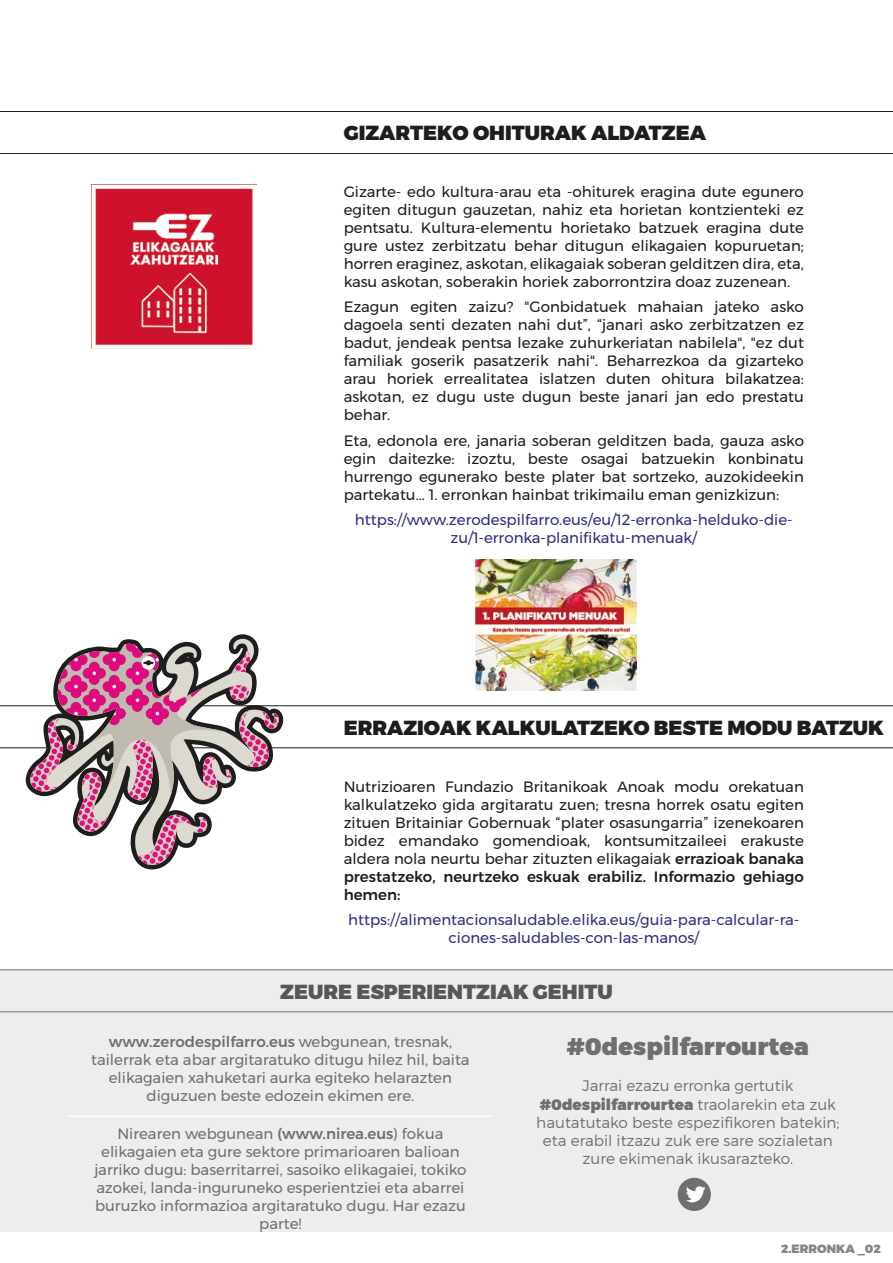
<style>
.page{position:relative;width:893px;height:1263px;background:#fff}
.page>*{position:absolute;margin:0;border:0;box-sizing:border-box;transform-origin:0 0}
.t1{font:900 24px "Montserrat";color:#706f6f}
.t2{font:900 20.25px "Montserrat";color:#1d1d1b}
.t3{font:900 20.25px "Montserrat";color:#575756}
.t4{font:300 15.3px/18.3px "Montserrat";color:#706f6f;text-align:center}
.t5{font:15px/18px "Montserrat";color:#1d1d1b;text-align:justify}
.t6{font:15px/18px "Montserrat";color:#706f6f;text-align:center}
.t7{font:15px/18px "Montserrat";color:#2d2e83;text-align:center}
.t8{font:900 12px "Montserrat";color:#878787}
.s1{font-weight:500}
.s2{font-weight:900}
</style>
<div class="page">
<img style="left:92px;top:184px;width:165px;height:165px">
<svg style="left:0;top:111px;width:893px;height:43px"></svg>
<svg style="left:120px;top:636px;width:137px;height:233px"></svg>
<svg style="left:0;top:643px;width:893px;height:225px"></svg>
<div style="left:0;top:970px;width:893px;height:261px;background:#ededed"></div>
<svg style="left:0;top:969px;width:893px;height:43px"></svg>
<div style="left:678px;top:1178px;width:33px;height:33px;background:#706f6f;border-radius:50%"></div>
<svg style="left:686px;top:1186px;width:20px;height:16px"></svg>
<hr style="left:67px;top:1116px;width:427px;height:1px;background:#fff">
<img style="left:476px;top:559px;width:161px;height:131px">
<h2 class="t2" style="left:344px;top:120px;width:364px">GIZARTEKO OHITURAK ALDATZEA</h2>
<p class="t5" style="left:344px;top:182px;width:462px">Gizarte- edo kultura-arau eta -ohiturek eragina dute egunero egiten ditugun gauzetan, nahiz eta horietan kontzienteki ez pentsatu. Kultura-elementu horietako batzuek eragina dute gure ustez zerbitzatu behar ditugun elikagaien kopuruetan; horren eraginez, askotan, elikagaiak soberan gelditzen dira, eta, kasu askotan, soberakin horiek zaborrontzira doaz zuzenean.</p>
<p class="t5" style="left:344px;top:298px;width:462px">Ezagun egiten zaizu? "Gonbidatuek mahaian jateko asko dagoela senti dezaten nahi dut”, “janari asko zerbitzatzen ez badut, jendeak pentsa lezake zuhurkeriatan nabilela", "ez dut familiak goserik pasatzerik nahi". Beharrezkoa da gizarteko arau horiek errealitatea islatzen duten ohitura bilakatzea: askotan, ez dugu uste dugun beste janari jan edo prestatu behar.</p>
<p class="t5" style="left:344px;top:431px;width:462px">Eta, edonola ere, janaria soberan gelditzen bada, gauza asko egin daitezke: izoztu, beste osagai batzuekin konbinatu hurrengo egunerako beste plater bat sortzeko, auzokideekin partekatu... 1. erronkan hainbat trikimailu eman genizkizun:</p>
<p class="t7" style="left:355px;top:511px;width:439px">https://www.zerodespilfarro.eus/eu/12-erronka-helduko-die&shy;zu/1-erronka-planifikatu-menuak/</p>
<h2 class="t2" style="left:344px;top:715px;width:542px">ERRAZIOAK KALKULATZEKO BESTE MODU BATZUK</h2>
<p class="t5" style="left:344px;top:777px;width:462px">Nutrizioaren Fundazio Britanikoak Anoak modu orekatuan kalkulatzeko gida argitaratu zuen; tresna horrek osatu egiten zituen Britainiar Gobernuak “plater osasungarria” izenekoaren bidez emandako gomendioak, kontsumitzaileei erakuste aldera nola neurtu behar zituzten elikagaiak <span class="s1">errazioak banaka prestatzeko, neurtzeko eskuak erabiliz. Informazio gehiago hemen:</span></p>
<p class="t7" style="left:348px;top:910px;width:453px">https://alimentacionsaludable.elika.eus/guia-para-calcular-ra&shy;ciones-saludables-con-las-manos/</p>
<h2 class="t3" style="left:280px;top:979px;width:334px">ZEURE ESPERIENTZIAK GEHITU</h2>
<p class="t6" style="left:91px;top:1033px;width:380px"><span class="s1">www.zerodespilfarro.eus</span> webgunean, tresnak, tailerrak eta abar argitaratuko ditugu hilez hil, baita elikagaien xahuketari aurka egiteko helarazten diguzuen beste edozein ekimen ere.</p>
<p class="t6" style="left:94px;top:1125px;width:374px">Nirearen webgunean <span class="s1">(www.nirea.eus</span>) fokua elikagaien eta gure sektore primarioaren balioan jarriko dugu: baserritarrei, sasoiko elikagaiei, tokiko azokei, landa-inguruneko esperientziei eta abarrei buruzko informazioa argitaratuko dugu. Har ezazu parte!</p>
<h1 class="t1" style="left:567px;top:1031px;width:243px">#0despilfarrourtea</h1>
<p class="t4" style="left:536px;top:1076px;width:305px">Jarrai ezazu erronka gertutik <span class="s2">#0despilfarrourtea</span> traolarekin eta zuk hautatutako beste espezifikoren batekin; eta erabil itzazu zuk ere sare sozialetan zure ekimenak ikusarazteko.</p>
<p class="t8" style="left:781px;top:1241px;width:101px">2.ERRONKA _02</p>
</div>
